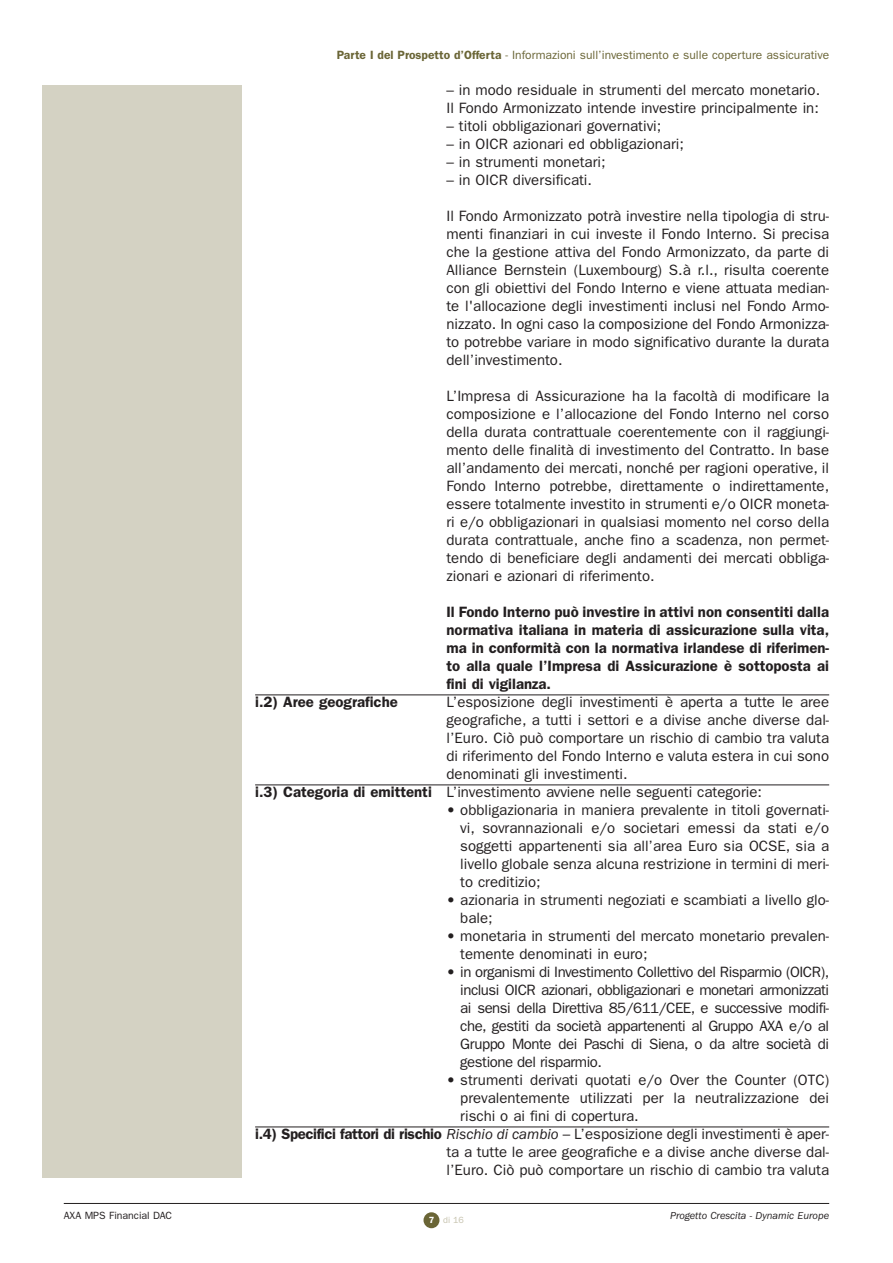
<style>
.page{position:relative;width:893px;height:1263px;background:#fff}
.page>*{position:absolute;margin:0;border:0;box-sizing:border-box;transform-origin:0 0}
.t1{font:15px/18px "Franklin Gothic";color:#231f20;text-align:justify}
.t2{font:600 15px/18px "Franklin Gothic";color:#231f20;text-align:justify}
.t3{font:12px "Franklin Gothic";color:#6a6536}
.t4{font:italic 10.5px "Franklin Gothic";color:#231f20}
.t5{font:10.5px "Franklin Gothic";color:#231f20}
.t6{font:9px "Franklin Gothic";color:#c5c1ac}
.s1{font-weight:600}
.s2{font-style:italic}
.s3{font-weight:600;color:#fff}
</style>
<div class="page">
<div style="left:423px;top:1212px;width:16px;height:16px;background:#6a6536;border-radius:50%"></div>
<div style="left:43px;top:85px;width:199px;height:1093px;background:#d4d2c3"></div>
<hr style="left:255px;top:694px;width:574px;height:1px;background:#231f20">
<hr style="left:255px;top:784px;width:574px;height:1px;background:#231f20">
<hr style="left:255px;top:1126px;width:574px;height:1px;background:#231f20">
<hr style="left:64px;top:1203px;width:765px;height:1px;background:#231f20">
<p class="t3" style="left:337px;top:51px;width:494px"><span class="s1">Parte I del Prospetto d’Offerta</span> - Informazioni sull’investimento e sulle coperture assicurative</p>
<p class="t1" style="left:446px;top:82px;width:375px">– in modo residuale in strumenti del mercato monetario.<br>Il Fondo Armonizzato intende investire principalmente in:</p>
<p class="t1" style="left:446px;top:118px;width:216px">– titoli obbligazionari governativi;</p>
<p class="t1" style="left:446px;top:136px;width:239px">– in OICR azionari ed obbligazionari;</p>
<p class="t1" style="left:446px;top:154px;width:161px">– in strumenti monetari;</p>
<p class="t1" style="left:446px;top:172px;width:147px">– in OICR diversificati.</p>
<p class="t1" style="left:446px;top:208px;width:384px">Il Fondo Armonizzato potrà investire nella tipologia di stru&shy;menti finanziari in cui investe il Fondo Interno. Si precisa che la gestione attiva del Fondo Armonizzato, da parte di Alliance Bernstein (Luxembourg) S.à r.l., risulta coerente con gli obiettivi del Fondo Interno e viene attuata median&shy;te l'allocazione degli investimenti inclusi nel Fondo Armo&shy;nizzato. In ogni caso la composizione del Fondo Armonizza&shy;to potrebbe variare in modo significativo durante la durata dell’investimento.</p>
<p class="t1" style="left:446px;top:388px;width:384px">L’Impresa di Assicurazione ha la facoltà di modificare la composizione e l’allocazione del Fondo Interno nel corso della durata contrattuale coerentemente con il raggiungi&shy;mento delle finalità di investimento del Contratto. In base all’andamento dei mercati, nonché per ragioni operative, il Fondo Interno potrebbe, direttamente o indirettamente, essere totalmente investito in strumenti e/o OICR moneta&shy;ri e/o obbligazionari in qualsiasi momento nel corso della durata contrattuale, anche fino a scadenza, non permet&shy;tendo di beneficiare degli andamenti dei mercati obbliga&shy;zionari e azionari di riferimento.</p>
<p class="t2" style="left:446px;top:604px;width:384px">Il Fondo Interno può investire in attivi non consentiti dalla normativa italiana in materia di assicurazione sulla vita, ma in conformità con la normativa irlandese di riferimen&shy;to alla quale l’Impresa di Assicurazione è sottoposta ai fini di vigilanza.</p>
<p class="t2" style="left:255px;top:694px;width:144px">i.2) Aree geografiche</p>
<p class="t1" style="left:446px;top:694px;width:384px">L’esposizione degli investimenti è aperta a tutte le aree</p>
<p class="t1" style="left:446px;top:712px;width:384px">geografiche, a tutti i settori e a divise anche diverse dal-</p>
<p class="t1" style="left:446px;top:730px;width:384px">l’Euro. Ciò può comportare un rischio di cambio tra valuta</p>
<p class="t1" style="left:446px;top:748px;width:384px">di riferimento del Fondo Interno e valuta estera in cui sono</p>
<p class="t1" style="left:446px;top:766px;width:183px">denominati gli investimenti.</p>
<p class="t1" style="left:255px;top:784px;width:508px"><span class="s1">i.3) Categoria di emittenti</span> L’investimento avviene nelle seguenti categorie:</p>
<p class="t1" style="left:460px;top:802px;width:370px;text-indent:-14px">• obbligazionaria in maniera prevalente in titoli governati&shy;vi, sovrannazionali e/o societari emessi da stati e/o soggetti appartenenti sia all’area Euro sia OCSE, sia a livello globale senza alcuna restrizione in termini di meri&shy;to creditizio;</p>
<p class="t1" style="left:460px;top:892px;width:370px;text-indent:-14px">• azionaria in strumenti negoziati e scambiati a livello glo&shy;bale;</p>
<p class="t1" style="left:460px;top:928px;width:370px;text-indent:-14px">• monetaria in strumenti del mercato monetario prevalen&shy;temente denominati in euro;</p>
<p class="t1" style="left:460px;top:964px;width:370px;text-indent:-14px">• in organismi di Investimento Collettivo del Risparmio (OICR), inclusi OICR azionari, obbligazionari e monetari armonizzati ai sensi della Direttiva 85/611/CEE, e successive modifi&shy;che, gestiti da società appartenenti al Gruppo AXA e/o al Gruppo Monte dei Paschi di Siena, o da altre società di gestione del risparmio.</p>
<p class="t1" style="left:446px;top:1072px;width:384px">• strumenti derivati quotati e/o Over the Counter (OTC)</p>
<p class="t1" style="left:460px;top:1090px;width:370px">prevalentemente utilizzati per la neutralizzazione dei</p>
<p class="t1" style="left:460px;top:1108px;width:180px">rischi o ai fini di copertura.</p>
<p class="t1" style="left:255px;top:1126px;width:576px"><span class="s1">i.4) Specifici fattori di rischio</span> <span class="s2">Rischio di cambio</span> – L’esposizione degli investimenti è aper-</p>
<p class="t1" style="left:446px;top:1144px;width:384px">ta a tutte le aree geografiche e a divise anche diverse dal-</p>
<p class="t1" style="left:446px;top:1162px;width:384px">l’Euro. Ciò può comportare un rischio di cambio tra valuta</p>
<p class="t5" style="left:64px;top:1211px;width:110px">AXA MPS Financial DAC</p>
<p class="t4" style="left:670px;top:1211px;width:160px">Progetto Crescita - Dynamic Europe</p>
<p class="t6" style="left:429px;top:1217px;width:37px"><span class="s3">7</span> di 16</p>
</div>
